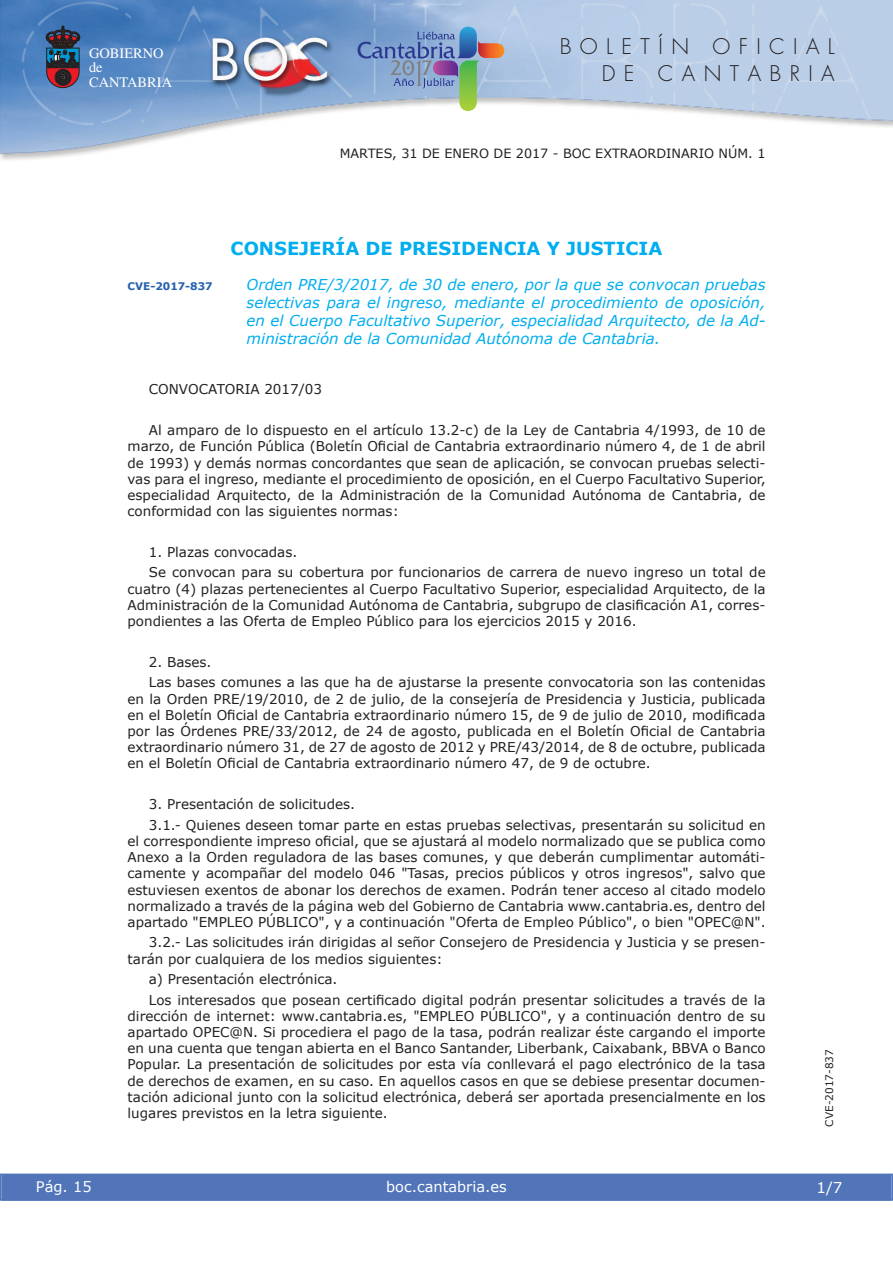
<style>
.page{position:relative;width:893px;height:1263px;background:#fff}
.page>*{position:absolute;margin:0;border:0;box-sizing:border-box;transform-origin:0 0}
.t1{font:300 21px/27px "Futura";letter-spacing:.4em;color:#231f20;text-align:right}
.t2{font:700 18px "Verdana";color:#00aeef}
.t3{font:italic 15px/18px "Verdana";color:#00aeef;text-align:justify}
.t4{font:15px "Verdana";color:#fff}
.t5{font:14.55px "Verdana";color:#fff}
.t6{font:14.4px/14.5px "Times";color:#fff}
.t7{font:13.5px/16.2px "Verdana";color:#231f20;text-align:justify}
.t8{font:12.75px "Verdana";color:#231f20}
.t9{font:10.5px "Verdana";color:#231f20}
.t10{font:700 10.5px "Verdana";color:#2561ad}
</style>
<div class="page">
<img style="left:0;top:0;width:893px;height:161px">
<svg style="left:46px;top:26px;width:34px;height:62px;background:#474054"></svg>
<svg style="left:357px;top:27px;width:148px;height:85px;background:#93a9c1"></svg>
<div style="left:1px;top:1174px;width:890px;height:27px;background:#5175b8"></div>
<div style="left:0;top:1174px;width:893px;height:27px;border:1px solid #5175b8"></div>
<p class="t6" style="left:89px;top:47px;width:85px">GOBIERNO de<br>CANTABRIA</p>
<h1 class="t1" style="left:560px;top:35px;width:277px">BOLETÍN OFICIAL<br>DE CANTABRIA</h1>
<p class="t8" style="left:340px;top:145px;width:427px">MARTES, 31 DE ENERO DE 2017 - BOC EXTRAORDINARIO NÚM. 1</p>
<h2 class="t2" style="left:231px;top:237px;width:433px">CONSEJERÍA DE PRESIDENCIA Y JUSTICIA</h2>
<p class="t10" style="left:128px;top:279px;width:87px">CVE-2017-837</p>
<p class="t3" style="left:247px;top:275px;width:520px">Orden PRE/3/2017, de 30 de enero, por la que se convocan pruebas selectivas para el ingreso, mediante el procedimiento de oposición, en el Cuerpo Facultativo Superior, especialidad Arquitecto, de la Ad&shy;ministración de la Comunidad Autónoma de Cantabria.</p>
<p class="t7" style="left:149px;top:381px;width:175px">CONVOCATORIA 2017/03</p>
<p class="t7" style="left:128px;top:422px;width:639px;text-indent:21px">Al amparo de lo dispuesto en el artículo 13.2-c) de la Ley de Cantabria 4/1993, de 10 de marzo, de Función Pública (Boletín Oficial de Cantabria extraordinario número 4, de 1 de abril de 1993) y demás normas concordantes que sean de aplicación, se convocan pruebas selecti&shy;vas para el ingreso, mediante el procedimiento de oposición, en el Cuerpo Facultativo Superior, especialidad Arquitecto, de la Administración de la Comunidad Autónoma de Cantabria, de conformidad con las siguientes normas:</p>
<p class="t7" style="left:149px;top:541px;width:618px;line-height:20.4px">1. Plazas convocadas.<br>Se convocan para su cobertura por funcionarios de carrera de nuevo ingreso un total de</p>
<p class="t7" style="left:128px;top:580px;width:639px">cuatro (4) plazas pertenecientes al Cuerpo Facultativo Superior, especialidad Arquitecto, de la Administración de la Comunidad Autónoma de Cantabria, subgrupo de clasificación A1, corres&shy;pondientes a las Oferta de Empleo Público para los ejercicios 2015 y 2016.</p>
<p class="t7" style="left:149px;top:651px;width:618px;line-height:20.4px">2. Bases.<br>Las bases comunes a las que ha de ajustarse la presente convocatoria son las contenidas</p>
<p class="t7" style="left:128px;top:690px;width:640px">en la Orden PRE/19/2010, de 2 de julio, de la consejería de Presidencia y Justicia, publicada en el Boletín Oficial de Cantabria extraordinario número 15, de 9 de julio de 2010, modificada por las Órdenes PRE/33/2012, de 24 de agosto, publicada en el Boletín Oficial de Cantabria extraordinario número 31, de 27 de agosto de 2012 y PRE/43/2014, de 8 de octubre, publicada en el Boletín Oficial de Cantabria extraordinario número 47, de 9 de octubre.</p>
<p class="t7" style="left:149px;top:794px;width:618px;line-height:20.4px">3. Presentación de solicitudes.<br>3.1.- Quienes deseen tomar parte en estas pruebas selectivas, presentarán su solicitud en</p>
<p class="t7" style="left:128px;top:832px;width:640px">el correspondiente impreso oficial, que se ajustará al modelo normalizado que se publica como Anexo a la Orden reguladora de las bases comunes, y que deberán cumplimentar automáti&shy;camente y acompañar del modelo 046 "Tasas, precios públicos y otros ingresos", salvo que estuviesen exentos de abonar los derechos de examen. Podrán tener acceso al citado modelo normalizado a través de la página web del Gobierno de Cantabria www.cantabria.es, dentro del apartado "EMPLEO PÚBLICO", y a continuación "Oferta de Empleo Público", o bien "OPEC@N".</p>
<p class="t7" style="left:128px;top:934px;width:639px;text-indent:21px">3.2.- Las solicitudes irán dirigidas al señor Consejero de Presidencia y Justicia y se presen&shy;tarán por cualquiera de los medios siguientes:</p>
<p class="t7" style="left:149px;top:969px;width:618px;line-height:20.4px">a) Presentación electrónica.<br>Los interesados que posean certificado digital podrán presentar solicitudes a través de la</p>
<p class="t7" style="left:128px;top:1007px;width:640px">dirección de internet: www.cantabria.es, "EMPLEO PÚBLICO", y a continuación dentro de su apartado OPEC@N. Si procediera el pago de la tasa, podrán realizar éste cargando el importe en una cuenta que tengan abierta en el Banco Santander, Liberbank, Caixabank, BBVA o Banco Popular. La presentación de solicitudes por esta vía conllevará el pago electrónico de la tasa de derechos de examen, en su caso. En aquellos casos en que se debiese presentar documen&shy;tación adicional junto con la solicitud electrónica, deberá ser aportada presencialmente en los lugares previstos en la letra siguiente.</p>
<p class="t5" style="left:36px;top:1177px;width:57px">Pág. 15</p>
<p class="t5" style="left:386px;top:1178px;width:122px">boc.cantabria.es</p>
<p class="t9" style="left:823px;top:1127px;width:79px;rotate:-90deg">CVE-2017-837</p>
<p class="t4" style="left:816px;top:1178px;width:27px">1/7</p>
</div>
